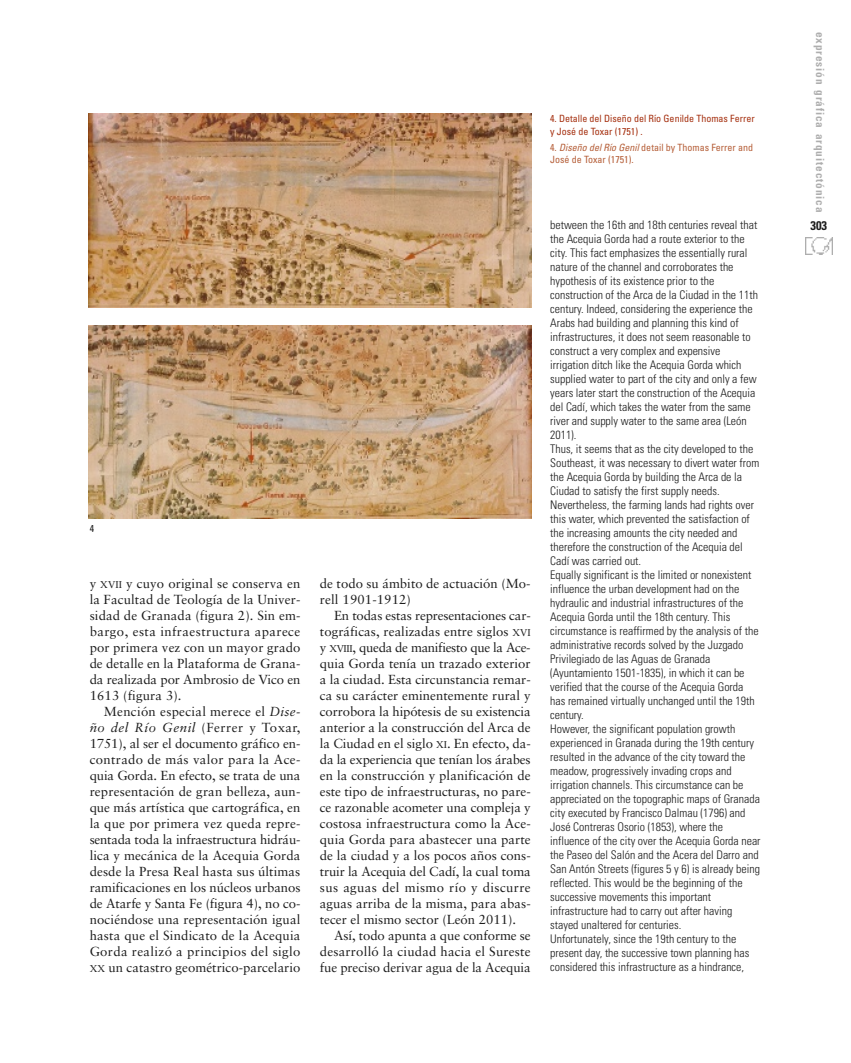
<style>
.page{position:relative;width:851px;height:1063px;background:#fff}
.page>*{position:absolute;margin:0;border:0;box-sizing:border-box;transform-origin:0 0}
.t1{font:13.12px/16px "Sabon";letter-spacing:.005em;color:#1c1c1c;text-align:justify}
.t2{font:700 condensed 12.5px "Univers";color:#1c1c1c}
.t3{font:300 condensed 11.88px/14px "Univers";color:#1c1c1c}
.t4{font:700 condensed 11.25px "Univers";letter-spacing:.08em;color:#aeaeae}
.t5{font:condensed 10px/12.5px "Univers";color:#a63212}
.t6{font:condensed 10px/12.5px "Univers";color:#b6603a}
.t7{font:condensed 10px "Univers";color:#1c1c1c}
.s1{font-style:italic}
.s2{font-size:9.88px}
</style>
<div class="page">
<img style="left:805px;top:237px;width:27px;height:18px">
<img style="left:88px;top:114px;width:444px;height:193px">
<img style="left:88px;top:325px;width:444px;height:194px">
<p class="t5" style="left:550px;top:113px;width:206px">4. Detalle del Diseño del Río Genilde Thomas Ferrer y José de Toxar (1751) .</p>
<p class="t6" style="left:550px;top:142px;width:204px">4. <span class="s1">Diseño delRío Genil</span>detail by Thomas Ferrer and<br>José de Toxar (1751).</p>
<p class="t7" style="left:90px;top:525px;width:6px">4</p>
<p class="t1" style="left:90px;top:576px;width:212px">y <span class="s2">XVII</span> y cuyo original se conserva en la Facultad de Teología de la Univer&shy;sidad de Granada (figura 2). Sin em&shy;bargo, esta infraestructura aparece por primera vez con un mayor grado de detalle en la Plataforma de Grana&shy;da realizada por Ambrosio de Vico en 1613 (figura 3).</p>
<p class="t1" style="left:90px;top:704px;width:212px;text-indent:14px">Mención especial merece el <span class="s1">Dise&shy;ño del Río Genil</span> (Ferrer y Toxar, 1751), al ser el documento gráfico en&shy;contrado de más valor para la Ace&shy;quia Gorda. En efecto, se trata de una representación de gran belleza, aun&shy;que más artística que cartográfica, en la que por primera vez queda repre&shy;sentada toda la infraestructura hidráu&shy;lica y mecánica de la Acequia Gorda desde la Presa Real hasta sus últimas ramificaciones en los núcleos urbanos de Atarfe y Santa Fe (figura 4), no co&shy;nociéndose una representación igual hasta que el Sindicato de la Acequia Gorda realizó a principios del siglo <span class="s2">XX</span> un catastro geométrico-parcelario</p>
<p class="t1" style="left:320px;top:576px;width:212px">de todo su ámbito de actuación (Mo&shy;rell 1901-1912)</p>
<p class="t1" style="left:320px;top:608px;width:212px;text-indent:14px">En todas estas representaciones car&shy;tográficas, realizadas entre siglos <span class="s2">XVI </span>y <span class="s2">XVIII</span>, queda de manifiesto que la Ace&shy;quia Gorda tenía un trazado exterior a la ciudad. Esta circunstancia remar&shy;ca su carácter eminentemente rural y corrobora la hipótesis de su existencia anterior a la construcción del Arca de la Ciudad en el siglo <span class="s2">XI</span>. En efecto, da&shy;da la experiencia que tenían los árabes en la construcción y planificación de este tipo de infraestructuras, no pare&shy;ce razonable acometer una compleja y costosa infraestructura como la Ace&shy;quia Gorda para abastecer una parte de la ciudad y a los pocos años cons&shy;truir la Acequia del Cadí, la cual toma sus aguas del mismo río y discurre aguas arriba de la misma, para abas&shy;tecer el mismo sector (León 2011).</p>
<p class="t1" style="left:320px;top:928px;width:212px;text-indent:14px">Así, todo apunta a que conforme se desarrolló la ciudad hacia el Sureste fue preciso derivar agua de la Acequia</p>
<p class="t3" style="left:550px;top:219px;width:212px">between the 16th and 18th centuries reveal that the Acequia Gorda had a route exterior to the city. This fact emphasizes the essentially rural nature of the channel and corroborates the hypothesis of its existence prior to the construction of the Arca de la Ciudad in the 11th century. Indeed, considering the experience the Arabs had building and planning this kind of infrastructures, it does not seem reasonable to construct a very complex and expensive irrigation ditch like the Acequia Gorda which supplied water to part of the city and only a few years later start the construction of the Acequia del Cadí, which takes the water from the same river and supply water to the same area (León 2011).<br>Thus, it seems that as the city developed to the Southeast, it was necessary to divert water from the Acequia Gorda by building the Arca de la Ciudad to satisfy the first supply needs.<br>Nevertheless, the farming lands had rights over this water, which prevented the satisfaction of the increasing amounts the city needed and therefore the construction of the Acequia del Cadí was carried out.<br>Equally significant is the limited or nonexistent influence the urban development had on the hydraulic and industrial infrastructures of the Acequia Gorda until the 18th century. This circumstance is reaffirmed by the analysis of the administrative records solved by the Juzgado Privilegiado de las Aguas de Granada (Ayuntamiento 1501-1835), in which it can be verified that the course of the Acequia Gorda has remained virtually unchanged until the 19th century.<br>However, the significant population growth experienced in Granada during the 19th century resulted in the advance of the city toward the meadow, progressively invading crops and irrigation channels. This circumstance can be appreciated on the topographic maps of Granada city executed by Francisco Dalmau (1796) and José Contreras Osorio (1853), where the influence of the city over the Acequia Gorda near the Paseo del Salón and the Acera del Darro and San Antón Streets (figures 5 y 6) is already being reflected. This would be the beginning of the successive movements this important infrastructure had to carry out after having stayed unaltered for centuries.<br>Unfortunately, since the 19th century to the present day, the successive town planning has considered this infrastructure as a hindrance,</p>
<p class="t4" style="left:824px;top:32px;width:182px;rotate:90deg">expresión gráfica arquitectónica</p>
<p class="t2" style="left:810px;top:221px;width:18px">303</p>
</div>
